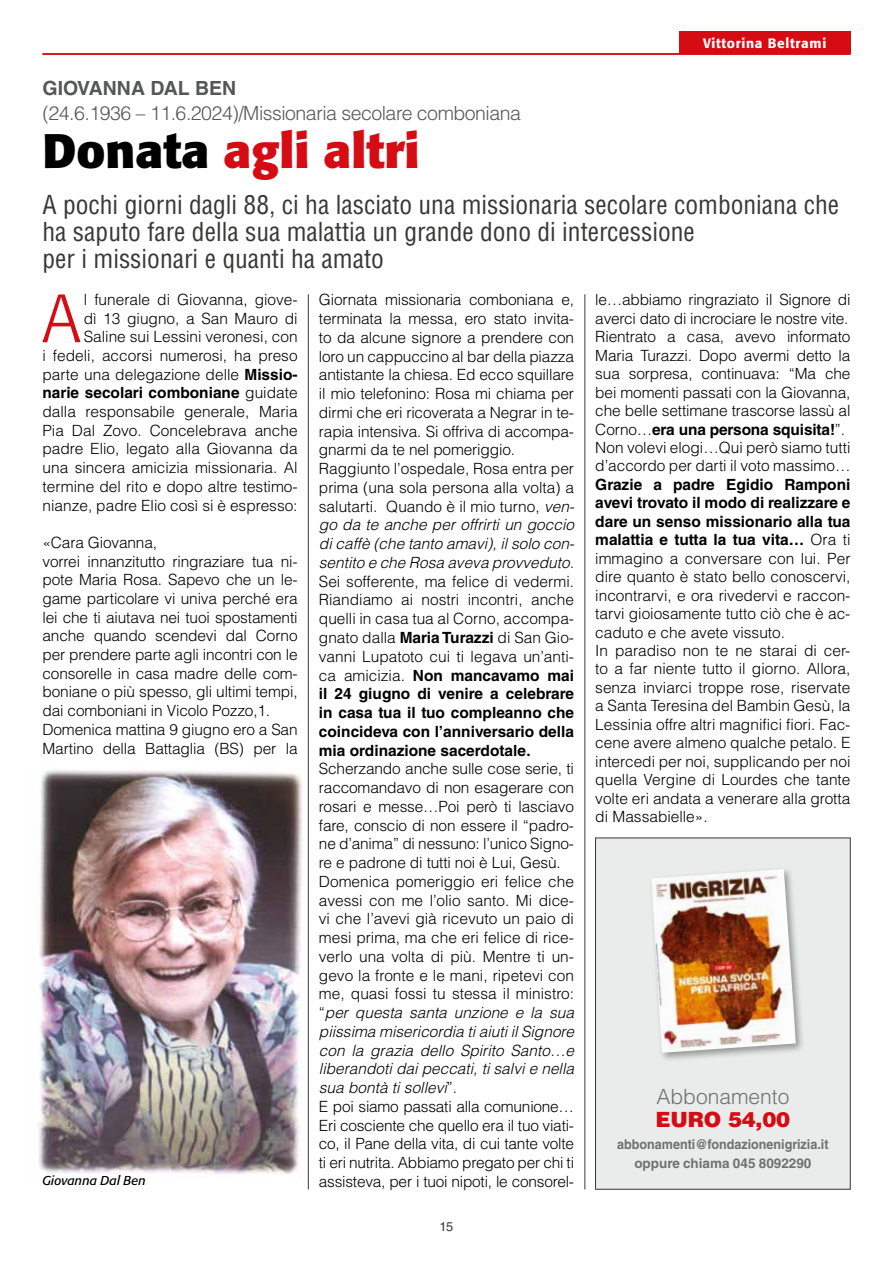
<style>
.page{position:relative;width:893px;height:1263px;background:#fff}
.page>*{position:absolute;margin:0;border:0;box-sizing:border-box;transform-origin:0 0}
.t1{font:300 67.5px "Formata";color:#d50c14}
.t2{font:700 48px "Formata";color:#d50c14}
.t3{font:condensed 25.5px/27px "Helvetica LT Std";color:#383937}
.t4{font:300 21px "Helvetica LT Std";color:#6f7070}
.t5{font:900 21px "Helvetica LT Std";letter-spacing:-.01em;color:#d50c14}
.t6{font:300 19.5px "Helvetica LT Std";letter-spacing:-.025em;color:#555756}
.t7{font:700 19.5px "Helvetica LT Std";color:#555756}
.t8{font:300 15.45px/18.8px "Helvetica LT Std";letter-spacing:-.01em;color:#000}
.t9{font:700 13.5px/18.5px "Helvetica LT Std";color:#6f7070;text-align:center;scale:.93 1}
.t10{font:500 13.5px "Formata";letter-spacing:.05em;color:#fff}
.t11{font:italic 12.75px "Formata";color:#000}
.t12{font:12.75px "Helvetica LT Std";color:#383937}
.s1{color:#000}
.s2{font-style:italic}
.s3{font-weight:700}
</style>
<div class="page">
<div style="left:679px;top:32px;width:171px;height:22px;background:#d50c14"></div>
<hr style="left:43px;top:53px;width:807px;height:2px;background:#d50c14">
<hr style="left:585px;top:294px;width:1px;height:895px;background:#383937">
<hr style="left:308px;top:294px;width:1px;height:895px;background:#383937">
<img style="left:39px;top:770px;width:263px;height:404px">
<div style="left:595px;top:838px;width:255px;height:351px;background:#eaebeb"></div>
<div style="left:648px;top:866px;width:157px;height:196px;background:#000;opacity:.36"></div>
<img style="left:651px;top:869px;width:145px;height:184px">
<p class="t10" style="left:703px;top:35px;width:125px">Vittorina Beltrami</p>
<p class="t7" style="left:43px;top:76px;width:195px">GIOVANNA DAL BEN</p>
<p class="t6" style="left:43px;top:101px;width:480px">(24.6.1936 – 11.6.2024)/Missionaria secolare comboniana</p>
<h2 class="t2" style="left:43px;top:121px;width:379px"><span class="s1">Donata</span> agli altri</h2>
<h3 class="t3" style="left:43px;top:191px;width:798px">A pochi giorni dagli 88, ci ha lasciato una missionaria secolare comboniana che ha saputo fare della sua malattia un grande dono di intercessione<br>per i missionari e quanti ha amato</h3>
<p class="t8" style="left:319px;top:290px;width:257px">Giornata missionaria comboniana e, terminata la messa, ero stato invita&shy;to da alcune signore a prendere con loro un cappuccino al bar della piazza antistante la chiesa. Ed ecco squillare il mio telefonino: Rosa mi chiama per dirmi che eri ricoverata a Negrar in te&shy;rapia intensiva. Si offriva di accompa&shy;gnarmi da te nel pomeriggio.<br>Raggiunto l’ospedale, Rosa entra per prima (una sola persona alla volta) a salutarti. Quando è il mio turno, <span class="s2">ven&shy;go da te anche per offrirti un goccio di caffè (che tanto amavi), il solo con&shy;sentito e che Rosa aveva provveduto.</span></p>
<p class="t8" style="left:319px;top:572px;width:257px;text-align:justify">Sei sofferente, ma felice di vedermi.<br>Riandiamo ai nostri incontri, anche quelli in casa tua al Corno, accompa&shy;gnato dalla <span class="s3">Maria Turazzi</span> di San Gio&shy;vanni Lupatoto cui ti legava un’anti&shy;ca amicizia. <span class="s3">Non mancavamo mai il 24 giugno di venire a celebrare in casa tua il tuo compleanno che coincideva con l’anniversario della mia ordinazione sacerdotale.</span></p>
<p class="t8" style="left:319px;top:759px;width:257px">Scherzando anche sulle cose serie, ti raccomandavo di non esagerare con rosari e messe…Poi però ti lasciavo fare, conscio di non essere il “padro&shy;ne d’anima” di nessuno: l’unico Signo&shy;re e padrone di tutti noi è Lui, Gesù.<br>Domenica pomeriggio eri felice che avessi con me l’olio santo. Mi dice&shy;vi che l’avevi già ricevuto un paio di mesi prima, ma che eri felice di rice&shy;verlo una volta di più. Mentre ti un&shy;gevo la fronte e le mani, ripetevi con me, quasi fossi tu stessa il ministro: “<span class="s2">per questa santa unzione e la sua piissima misericordia ti aiuti il Signore con la grazia dello Spirito Santo…e liberandoti dai peccati, ti salvi e nella sua bontà ti sollevi</span>”.<br>E poi siamo passati alla comunione… Eri cosciente che quello era il tuo viati&shy;co, il Pane della vita, di cui tante volte ti eri nutrita. Abbiamo pregato per chi ti assisteva, per i tuoi nipoti, le consorel-</p>
<p class="t8" style="left:43px;top:290px;width:257px;text-align:right">l funerale di Giovanna, giove-<br>dì 13 giugno, a San Mauro di Saline sui Lessini veronesi, con<br>i fedeli, accorsi numerosi, ha preso parte una delegazione delle <span class="s3">Missio&shy;narie secolari comboniane</span> guidate dalla responsabile generale, Maria Pia Dal Zovo. Concelebrava anche padre Elio, legato alla Giovanna da una sincera amicizia missionaria. Al termine del rito e dopo altre testimo&shy;nianze, padre Elio così si è espresso:</p>
<p class="t8" style="left:43px;top:533px;width:257px">«Cara Giovanna,<br>vorrei innanzitutto ringraziare tua ni&shy;pote Maria Rosa. Sapevo che un le&shy;game particolare vi univa perché era lei che ti aiutava nei tuoi spostamenti anche quando scendevi dal Corno per prendere parte agli incontri con le consorelle in casa madre delle com&shy;boniane o più spesso, gli ultimi tempi, dai comboniani in Vicolo Pozzo,1.<br>Domenica mattina 9 giugno ero a San Martino della Battaglia (BS) per la</p>
<p class="t8" style="left:595px;top:290px;width:257px">le…abbiamo ringraziato il Signore di averci dato di incrociare le nostre vite.<br>Rientrato a casa, avevo informato Maria Turazzi. Dopo avermi detto la sua sorpresa, continuava: “Ma che bei momenti passati con la Giovanna, che belle settimane trascorse lassù al Corno…<span class="s3">era una persona squisita!</span>”.<br>Non volevi elogi…Qui però siamo tutti d’accordo per darti il voto massimo…</p>
<p class="t8" style="left:595px;top:475px;width:257px"><span class="s3">Grazie a padre Egidio Ramponi avevi trovato il modo di realizzare e dare un senso missionario alla tua malattia e tutta la tua vita…</span> Ora ti immagino a conversare con lui. Per dire quanto è stato bello conoscervi, incontrarvi, e ora rivedervi e raccon&shy;tarvi gioiosamente tutto ciò che è ac&shy;caduto e che avete vissuto.<br>In paradiso non te ne starai di cer&shy;to a far niente tutto il giorno. Allora, senza inviarci troppe rose, riservate a Santa Teresina del Bambin Gesù, la Lessinia offre altri magnifici fiori. Fac&shy;cene avere almeno qualche petalo. E intercedi per noi, supplicando per noi quella Vergine di Lourdes che tante volte eri andata a venerare alla grotta di Massabielle».</p>
<h1 class="t1" style="left:43px;top:279px;width:39px">A</h1>
<h3 class="t4" style="left:656px;top:1083px;width:135px">Abbonamento</h3>
<h3 class="t5" style="left:656px;top:1105px;width:136px">EURO 54,00</h3>
<p class="t9" style="left:617px;top:1135px;width:229px">abbonamenti@fondazionenigrizia.it oppure chiama 045 8092290</p>
<p class="t11" style="left:43px;top:1173px;width:105px">Giovanna Dal Ben</p>
<p class="t12" style="left:440px;top:1219px;width:15px">15</p>
</div>
